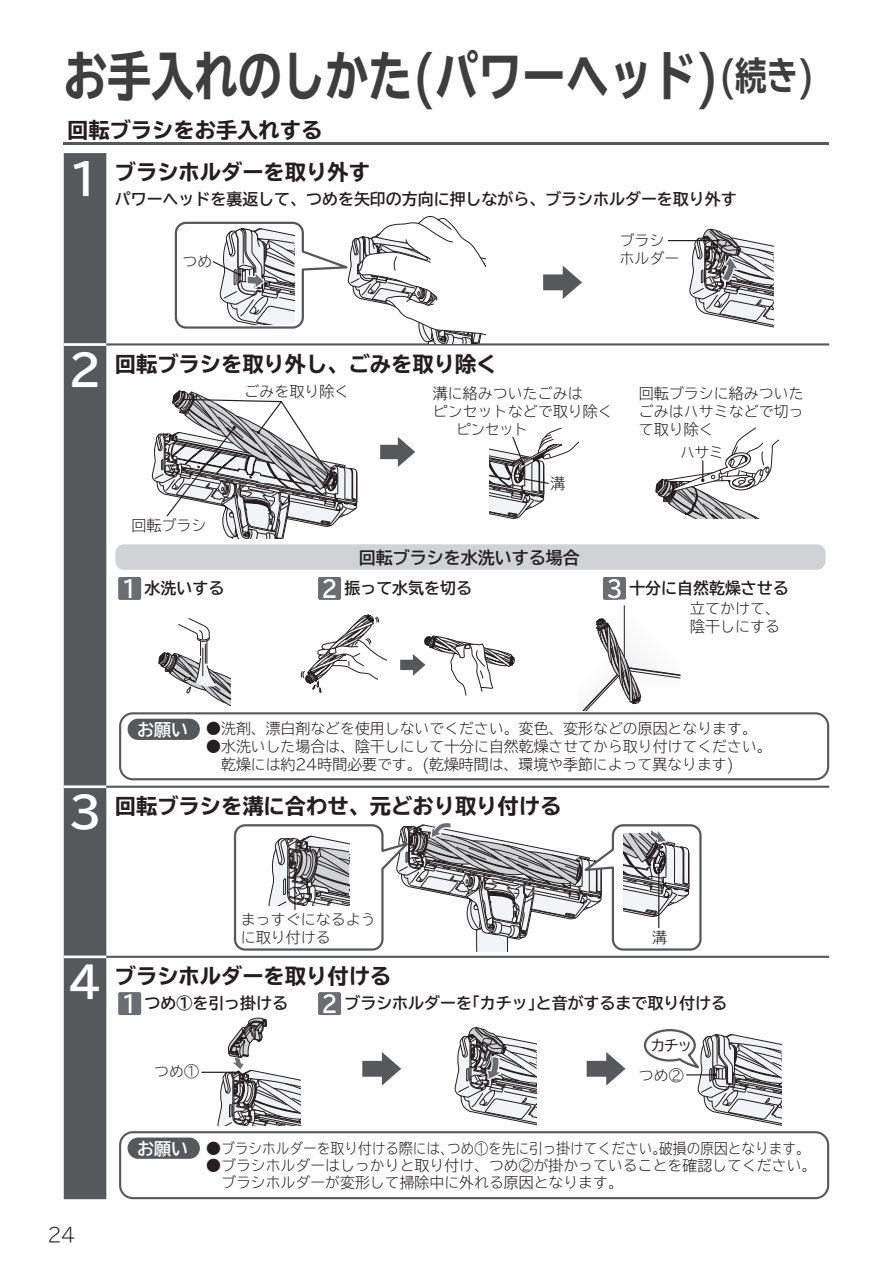
<style>
.page{position:relative;width:893px;height:1263px;background:#fff}
.page>*{position:absolute;margin:0;border:0;box-sizing:border-box;transform-origin:0 0}
.t1{font:700 expanded 53.1px "TBUD Go Std";color:#3e3e3f;scale:.82 1}
.t2{font:700 expanded 21.3px "TBUD Go Std";color:#231f20}
.t3{font:300 19.2px "TBUDR Go Std Super";color:#231f20}
.t4{font:700 16.95px "TBUD Go Std";color:#231f20}
.t5{font:700 16.95px "TBUD Go Std";color:#fff}
.t6{font:700 15.9px "TBUD Go Std";color:#231f20}
.t7{font:15px/18px "TBUD Go Std Super Light 90 pv RKSJ H";color:#231f20}
.t8{font:15px "TBUD Go Std Regular 90 pv RKSJ H";color:#231f20}
.t9{font:300 14.85px/18px "TBUD Go Std Super";color:#231f20}
.s1{font-size:38.25px}
.s2{font-stretch:normal;font-size:42.45px;color:#fff}
</style>
<div class="page">
<div style="left:64px;top:153px;width:42px;height:1046px;background:#57585a"></div>
<hr style="left:64px;top:343px;width:42px;height:2px;background:#fff">
<hr style="left:64px;top:345px;width:42px;height:1px;background:#fff">
<hr style="left:64px;top:786px;width:42px;height:1px;background:#fff">
<hr style="left:64px;top:787px;width:42px;height:1px;background:#fff">
<hr style="left:64px;top:956px;width:42px;height:1px;background:#fff">
<hr style="left:64px;top:957px;width:42px;height:1px;background:#fff">
<hr style="left:106px;top:343px;width:723px;height:2px;background:#57585a">
<hr style="left:106px;top:786px;width:723px;height:2px;background:#57585a">
<hr style="left:106px;top:956px;width:723px;height:2px;background:#57585a">
<hr style="left:64px;top:142px;width:765px;height:3px;background:#57585a">
<div style="left:119px;top:712px;width:710px;height:68px;border:2px solid #57585a;border-radius:13px"></div>
<div style="left:128px;top:719px;width:72px;height:21px;background:#57585a;border-radius:11px"></div>
<hr style="left:668px;top:240px;width:50px;height:1px;background:#231f20">
<svg style="left:543px;top:266px;width:39px;height:33px"></svg>
<svg style="left:689px;top:229px;width:85px;height:98px"></svg>
<svg style="left:175px;top:216px;width:310px;height:128px"></svg>
<div style="left:118px;top:577px;width:23px;height:23px;background:#6c6d70;border-radius:2px"></div>
<svg style="left:124px;top:579px;width:7px;height:19px"></svg>
<div style="left:318px;top:577px;width:23px;height:23px;background:#6c6d70;border-radius:2px"></div>
<svg style="left:323px;top:579px;width:13px;height:19px"></svg>
<div style="left:603px;top:577px;width:23px;height:23px;background:#6c6d70;border-radius:2px"></div>
<div style="left:118px;top:992px;width:23px;height:23px;background:#6c6d70;border-radius:2px"></div>
<svg style="left:124px;top:994px;width:7px;height:19px"></svg>
<div style="left:318px;top:992px;width:23px;height:23px;background:#6c6d70;border-radius:2px"></div>
<svg style="left:323px;top:994px;width:13px;height:19px"></svg>
<svg style="left:380px;top:437px;width:35px;height:30px"></svg>
<svg style="left:151px;top:390px;width:207px;height:149px"></svg>
<svg style="left:489px;top:428px;width:89px;height:91px"></svg>
<svg style="left:655px;top:427px;width:124px;height:91px"></svg>
<div style="left:115px;top:544px;width:710px;height:26px;background:#d1d2d4;border-radius:9px"></div>
<svg style="left:158px;top:618px;width:72px;height:88px"></svg>
<svg style="left:400px;top:635px;width:115px;height:61px"></svg>
<svg style="left:583px;top:579px;width:98px;height:131px"></svg>
<svg style="left:301px;top:614px;width:87px;height:79px"></svg>
<svg style="left:362px;top:1052px;width:39px;height:33px"></svg>
<svg style="left:587px;top:1052px;width:39px;height:33px"></svg>
<hr style="left:202px;top:1072px;width:36px;height:1px;background:#231f20">
<svg style="left:217px;top:1018px;width:84px;height:108px"></svg>
<svg style="left:454px;top:1027px;width:83px;height:98px"></svg>
<svg style="left:643px;top:1029px;width:138px;height:97px"></svg>
<svg style="left:234px;top:823px;width:468px;height:129px"></svg>
<div style="left:119px;top:1131px;width:710px;height:68px;border:2px solid #57585a;border-radius:13px"></div>
<div style="left:128px;top:1137px;width:72px;height:22px;background:#57585a;border-radius:11px"></div>
<h1 class="t1" style="left:64px;top:46px;width:917px">お手入れのしかた(パワーヘッド)<span class="s1">(続き)</span></h1>
<h2 class="t2" style="left:67px;top:118px;width:257px">回転ブラシをお手入れする</h2>
<h2 class="t2" style="left:68px;top:160px;width:303px"><span class="s2">1</span> ブラシホルダーを取り外す</h2>
<p class="t6" style="left:115px;top:186px;width:623px">パワーヘッドを裏返して、つめを矢印の方向に押しながら、ブラシホルダーを取り外す</p>
<p class="t7" style="left:182px;top:252px;width:31px">つめ</p>
<p class="t7" style="left:619px;top:231px;width:61px">ブラシホルダー</p>
<h2 class="t2" style="left:68px;top:352px;width:431px"><span class="s2">2</span> 回転ブラシを取り外し、ごみを取り除く</h2>
<p class="t7" style="left:245px;top:382px;width:106px">ごみを取り除く</p>
<p class="t7" style="left:433px;top:383px;width:181px">溝に絡みついたごみは<br>ピンセットなどで取り除く</p>
<p class="t7" style="left:132px;top:515px;width:76px">回転ブラシ</p>
<p class="t7" style="left:456px;top:420px;width:73px">ピンセット</p>
<p class="t7" style="left:551px;top:474px;width:16px">溝</p>
<p class="t4" style="left:359px;top:543px;width:223px">回転ブラシを水洗いする場合</p>
<p class="t7" style="left:639px;top:383px;width:166px;text-align:justify">回転ブラシに絡みついたごみはハサミなどで切って取り除く</p>
<p class="t7" style="left:680px;top:443px;width:45px">ハサミ</p>
<p class="t6" style="left:145px;top:575px;width:81px">水洗いする</p>
<p class="t6" style="left:344px;top:575px;width:129px">振って水気を切る</p>
<p class="t6" style="left:629px;top:575px;width:161px">十分に自然乾燥させる</p>
<p class="t7" style="left:690px;top:599px;width:91px">立てかけて、陰干しにする</p>
<p class="t5" style="left:137px;top:715px;width:53px">お願い</p>
<p class="t9" style="left:206px;top:719px;width:552px">●洗剤、漂白剤などを使用しないでください。変色、変形などの原因となります。</p>
<p class="t9" style="left:206px;top:737px;width:567px">●水洗いした場合は、陰干しにして十分に自然乾燥させてから取り付けてください。　乾燥には約24時間必要です。(乾燥時間は、環境や季節によって異なります)</p>
<h2 class="t2" style="left:68px;top:794px;width:494px"><span class="s2">3</span> 回転ブラシを溝に合わせ、元どおり取り付ける</h2>
<p class="t7" style="left:241px;top:910px;width:136px">まっすぐになるように取り付ける</p>
<p class="t7" style="left:652px;top:928px;width:16px">溝</p>
<h2 class="t2" style="left:68px;top:964px;width:324px"><span class="s2">4</span> ブラシホルダーを取り付ける</h2>
<p class="t6" style="left:145px;top:990px;width:145px">つめ①を引っ掛ける</p>
<p class="t6" style="left:344px;top:990px;width:384px">ブラシホルダーを｢カチッ｣と音がするまで取り付ける</p>
<p class="t8" style="left:650px;top:1033px;width:43px">カチッ</p>
<p class="t7" style="left:154px;top:1062px;width:46px">つめ①</p>
<p class="t7" style="left:639px;top:1066px;width:46px">つめ②</p>
<p class="t3" style="left:47px;top:1218px;width:30px">24</p>
<p class="t5" style="left:137px;top:1134px;width:53px">お願い</p>
<p class="t9" style="left:206px;top:1139px;width:598px">●ブラシホルダーを取り付ける際には､つめ①を先に引っ掛けてください｡破損の原因となります｡</p>
<p class="t9" style="left:206px;top:1156px;width:612px;line-height:17px">●ブラシホルダーはしっかりと取り付け、つめ②が掛かっていることを確認してください。　ブラシホルダーが変形して掃除中に外れる原因となります。</p>
</div>
